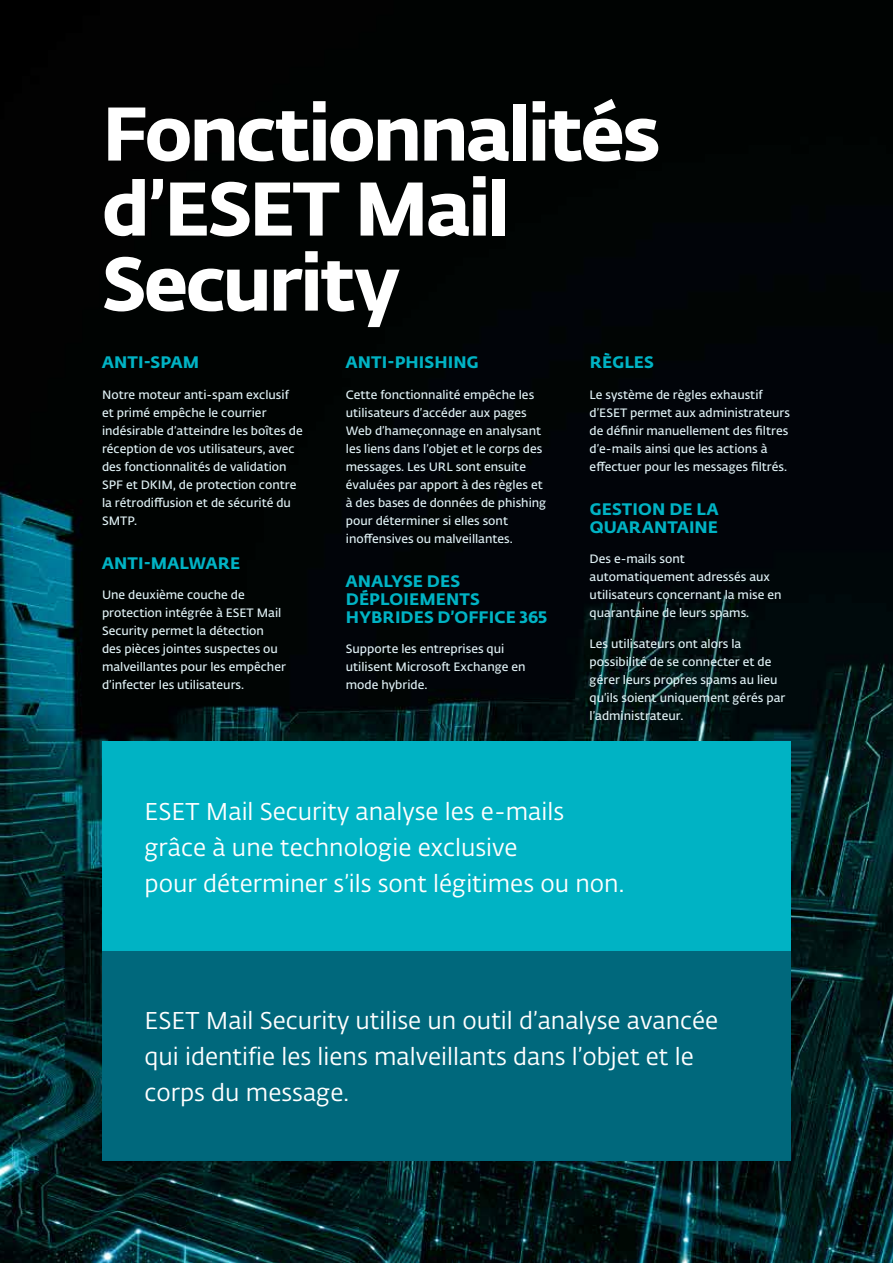
<style>
.page{position:relative;width:893px;height:1263px;background:#fff}
.page>*{position:absolute;margin:0;border:0;box-sizing:border-box;transform-origin:0 0}
.t1{font:75px/75px "Fedra Sans Alt Pro Bold LF";letter-spacing:-.035em;color:#fff}
.t2{font:24px/36px "Fedra Sans Alt Pro Book LF";color:#fff}
.t3{font:16.5px/18px "Fedra Sans Alt Pro Bold LF";letter-spacing:.01em;color:#00b3c4}
.t4{font:12px/18px "Fedra Sans Alt Pro Demi LF";color:#e0f1f5}
</style>
<div class="page">
<img style="left:0;top:0;width:893px;height:1263px">
<div style="left:102px;top:951px;width:689px;height:210px;background:#00687c"></div>
<div style="left:102px;top:741px;width:689px;height:210px;background:#00b3c4"></div>
<h1 class="t1" style="left:102px;top:91px;width:560px">Fonctionnalités d’ESET Mail<br>Security</h1>
<h3 class="t3" style="left:102px;top:352px;width:98px">ANTI-SPAM</h3>
<p class="t4" style="left:102px;top:385px;width:202px">Notre moteur anti-spam exclusif et primé empêche le courrier indésirable d’atteindre les boîtes de réception de vos utilisateurs, avec des fonctionnalités de validation<br>SPF et DKIM, de protection contre la rétrodiffusion et de sécurité du<br>SMTP.</p>
<h3 class="t3" style="left:102px;top:552px;width:140px">ANTI-MALWARE</h3>
<p class="t4" style="left:102px;top:586px;width:185px">Une deuxième couche de protection intégrée à ESET Mail<br>Security permet la détection des pièces jointes suspectes ou malveillantes pour les empêcher d’infecter les utilisateurs.</p>
<h3 class="t3" style="left:590px;top:352px;width:66px">RÈGLES</h3>
<p class="t4" style="left:590px;top:385px;width:202px">Le système de règles exhaustif d’ESET permet aux administrateurs de définir manuellement des filtres d’e-mails ainsi que les actions à effectuer pour les messages filtrés.</p>
<h3 class="t3" style="left:590px;top:498px;width:130px">GESTION DE LA<br>QUARANTAINE</h3>
<p class="t4" style="left:590px;top:550px;width:193px">Des e-mails sont automatiquement adressés aux utilisateurs concernant la mise en quarantaine de leurs spams.</p>
<p class="t4" style="left:590px;top:634px;width:197px">Les utilisateurs ont alors la possibilité de se connecter et de gérer leurs propres spams au lieu qu’ils soient uniquement gérés par l’administrateur.</p>
<h3 class="t3" style="left:346px;top:352px;width:134px">ANTI-PHISHING</h3>
<p class="t4" style="left:346px;top:385px;width:202px">Cette fonctionnalité empêche les utilisateurs d’accéder aux pages Web d’hameçonnage en analysant les liens dans l’objet et le corps des messages. Les URL sont ensuite évaluées par apport à des règles et à des bases de données de phishing pour déterminer si elles sont inoffensives ou malveillantes.</p>
<h3 class="t3" style="left:346px;top:570px;width:203px">ANALYSE DES<br>DÉPLOIEMENTS<br>HYBRIDES D’OFFICE 365</h3>
<p class="t4" style="left:346px;top:640px;width:181px">Supporte les entreprises qui utilisent Microsoft Exchange en mode hybride.</p>
<h2 class="t2" style="left:145px;top:792px;width:481px">ESET Mail Security analyse les e-mails grâce à une technologie exclusive<br>pour déterminer s’ils sont légitimes ou non.</h2>
<h2 class="t2" style="left:145px;top:1002px;width:575px">ESET Mail Security utilise un outil d’analyse avancée qui identifie les liens malveillants dans l’objet et le corps du message.</h2>
</div>
